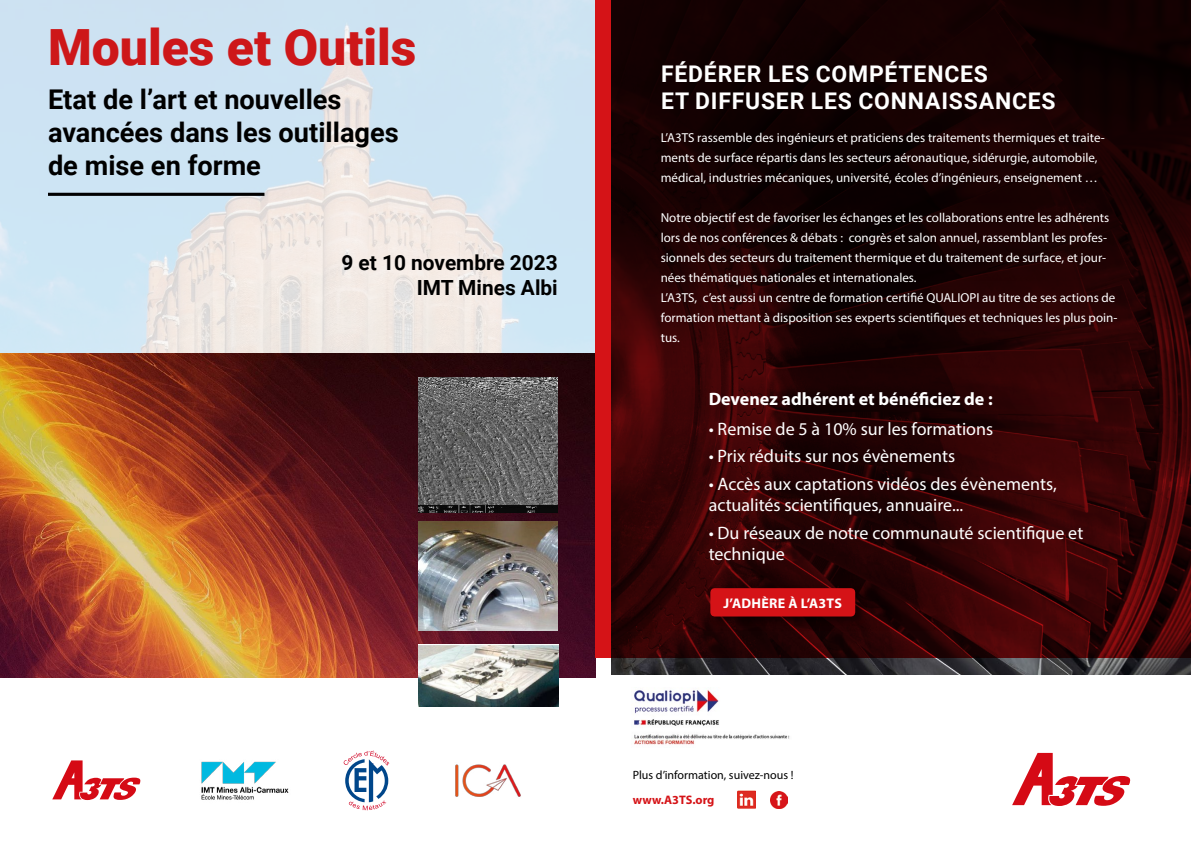
<style>
.page{position:relative;width:1191px;height:842px;background:#fff}
.page>*{position:absolute;margin:0;border:0;box-sizing:border-box;transform-origin:0 0}
.t1{font:900 49.9px "Roboto";color:#cd1719}
.t2{font:700 27.2px/32.6px "Roboto";color:#000}
.t3{font:700 22.9px/27.5px "Roboto";letter-spacing:.035em;color:#fff}
.t4{font:700 20.9px/25px "Roboto";color:#000;text-align:right}
.t5{font:18px/21.6px "Myriad Pro";color:#fff}
.t6{font:700 18px "Myriad Pro";color:#fff}
.t7{font:700 14px "Myriad Pro";letter-spacing:.02em;color:#fff}
.t8{font:13px/20px "Myriad Pro";color:#fff}
.t9{font:700 12.4px "Myriad Pro";color:#d51317}
.t10{font:12px "Myriad Pro";color:#000}
</style>
<div class="page">
<img style="left:0;top:0;width:595px;height:354px">
<img style="left:0;top:354px;width:595px;height:323px">
<img style="left:418px;top:645px;width:140px;height:62px">
<img style="left:418px;top:378px;width:140px;height:134px">
<img style="left:418px;top:521px;width:140px;height:109px">
<hr style="left:48px;top:193px;width:216px;height:3px;background:#000">
<img style="left:201px;top:761px;width:88px;height:39px">
<svg style="left:52px;top:760px;width:89px;height:40px"></svg>
<svg style="left:344px;top:750px;width:45px;height:60px"></svg>
<img style="left:455px;top:764px;width:66px;height:33px">
<div style="left:596px;top:0;width:595px;height:657px;background:#d51317"></div>
<img style="left:611px;top:630px;width:580px;height:44px">
<svg style="left:1012px;top:753px;width:118px;height:53px"></svg>
<img style="left:770px;top:791px;width:18px;height:18px">
<img style="left:738px;top:790px;width:17px;height:19px">
<svg style="left:611px;top:0;width:580px;height:630px;background:#240203"></svg>
<div style="left:709px;top:585px;width:157px;height:41px;background:#000;opacity:.51"></div>
<div style="left:714px;top:592px;width:137px;height:20px;background:#d51317"></div>
<img style="left:634px;top:690px;width:156px;height:55px">
<h1 class="t1" style="left:48px;top:12px;width:370px">Moules et Outils</h1>
<h2 class="t2" style="left:48px;top:82px;width:352px">Etat de l’art et nouvelles avancées dans les outillages de mise en forme</h2>
<h3 class="t4" style="left:341px;top:249px;width:218px">9 et 10 novembre 2023<br>IMT Mines Albi</h3>
<h3 class="t3" style="left:661px;top:59px;width:396px">FÉDÉRER LES COMPÉTENCES<br>ET DIFFUSER LES CONNAISSANCES</h3>
<p class="t8" style="left:660px;top:128px;width:445px">L’A3TS rassemble des ingénieurs et praticiens des traitements thermiques et traite&shy;ments de surface répartis dans les secteurs aéronautique, sidérurgie, automobile, médical, industries mécaniques, université, écoles d’ingénieurs, enseignement …</p>
<p class="t8" style="left:660px;top:208px;width:458px">Notre objectif est de favoriser les échanges et les collaborations entre les adhérents lors de nos conférences &amp; débats : congrès et salon annuel, rassemblant les profes&shy;sionnels des secteurs du traitement thermique et du traitement de surface, et jour&shy;nées thématiques nationales et internationales.<br>L’A3TS, c’est aussi un centre de formation certifié QUALIOPI au titre de ses actions de formation mettant à disposition ses experts scientifiques et techniques les plus poin&shy;tus.</p>
<h3 class="t6" style="left:708px;top:387px;width:285px">Devenez adhérent et bénéficiez de :</h3>
<h3 class="t5" style="left:708px;top:418px;width:286px">• Remise de 5 à 10% sur les formations</h3>
<h3 class="t5" style="left:708px;top:445px;width:248px">• Prix réduits sur nos évènements</h3>
<h3 class="t5" style="left:708px;top:473px;width:349px">• Accès aux captations vidéos des évènements, actualités scientifiques, annuaire...</h3>
<h3 class="t5" style="left:708px;top:521px;width:376px">• Du réseaux de notre communauté scientifique et technique</h3>
<p class="t7" style="left:723px;top:594px;width:120px">J’ADHÈRE À L’A3TS</p>
<p class="t10" style="left:633px;top:767px;width:162px">Plus d’information, suivez-nous !</p>
<p class="t9" style="left:633px;top:791px;width:83px">www.A3TS.org</p>
</div>
